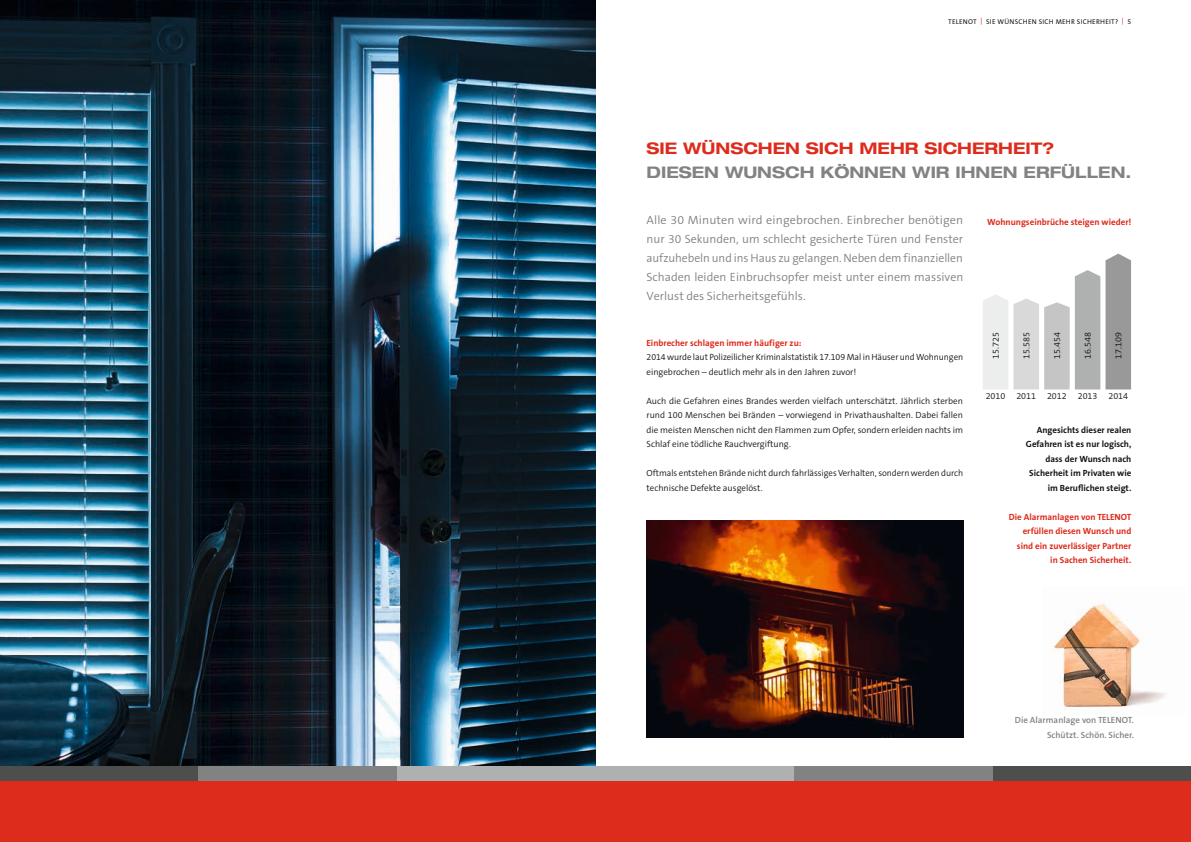
<style>
.page{position:relative;width:1191px;height:842px;background:#fff}
.page>*{position:absolute;margin:0;border:0;box-sizing:border-box;transform-origin:0 0}
.t1{font:700 expanded 16px "Helvetica Neue LT";color:#818281}
.t2{font:700 expanded 16px "Helvetica Neue LT";color:#dd2b1c}
.t3{font:300 12px/19px "The Sans B4";color:#818281;text-align:justify}
.t4{font:300 9px/14.5px "The Sans B4";letter-spacing:-.005em;color:#151616}
.t5{font:700 9px/14.5px "The Sans B7";color:#dd2b1c;text-align:right}
.t6{font:700 9px/14.5px "The Sans B7";color:#151616;text-align:right}
.t7{font:600 9px/14.5px "The Sans B6";color:#818281;text-align:right}
.t8{font:7px "The Sans B5 Plain";letter-spacing:.04em;color:#151616}
.s1{color:#dd2b1c}
</style>
<div class="page">
<img style="left:0;top:0;width:595px;height:766px">
<img style="left:646px;top:520px;width:317px;height:217px">
<img style="left:1053px;top:603px;width:112px;height:107px">
<div style="left:0;top:781px;width:595px;height:61px;background:#dd2b1c"></div>
<div style="left:0;top:766px;width:198px;height:15px;background:#4e4e4d"></div>
<div style="left:198px;top:766px;width:199px;height:15px;background:#818281"></div>
<div style="left:397px;top:766px;width:198px;height:15px;background:#afb0b0"></div>
<div style="left:595px;top:781px;width:596px;height:61px;background:#dd2b1c"></div>
<div style="left:992px;top:766px;width:199px;height:15px;background:#4e4e4d"></div>
<div style="left:794px;top:766px;width:198px;height:15px;background:#818281"></div>
<div style="left:595px;top:766px;width:199px;height:15px;background:#afb0b0"></div>
<svg style="left:983px;top:254px;width:148px;height:135px"></svg>
<p class="t8" style="left:948px;top:18px;width:185px">TELENOT <span class="s1">|</span> SIE WÜNSCHEN SICH MEHR SICHERHEIT? <span class="s1">|</span> 5</p>
<h1 class="t2" style="left:646px;top:139px;width:409px">SIE WÜNSCHEN SICH MEHR SICHERHEIT?</h1>
<h1 class="t1" style="left:646px;top:163px;width:486px">DIESEN WUNSCH KÖNNEN WIR IHNEN ERFÜLLEN.</h1>
<p class="t3" style="left:646px;top:211px;width:318px">Alle 30 Minuten wird eingebrochen. Einbrecher benötigen nur 30 Sekunden, um schlecht gesicherte Türen und Fenster aufzuhebeln und ins Haus zu gelangen. Neben dem finanziellen Schaden leiden Einbruchsopfer meist unter einem massiven Verlust des Sicherheitsgefühls.</p>
<p class="t5" style="left:646px;top:336px;width:156px">Einbrecher schlagen immer häufiger zu:</p>
<p class="t4" style="left:646px;top:350px;width:318px">2014 wurde laut Polizeilicher Kriminalstatistik 17.109 Mal in Häuser und Wohnungen eingebrochen – deutlich mehr als in den Jahren zuvor!</p>
<p class="t4" style="left:646px;top:394px;width:318px;text-align:justify">Auch die Gefahren eines Brandes werden vielfach unterschätzt. Jährlich sterben rund 100 Menschen bei Bränden – vorwiegend in Privathaushalten. Dabei fallen die meisten Menschen nicht den Flammen zum Opfer, sondern erleiden nachts im Schlaf eine tödliche Rauchvergiftung.</p>
<p class="t4" style="left:646px;top:466px;width:318px">Oftmals entstehen Brände nicht durch fahrlässiges Verhalten, sondern werden durch technische Defekte ausgelöst.</p>
<p class="t5" style="left:987px;top:215px;width:146px">Wohnungseinbrüche steigen wieder!</p>
<p class="t4" style="left:989px;top:359px;width:28px;rotate:-90deg">15.725</p>
<p class="t4" style="left:1019px;top:359px;width:28px;rotate:-90deg">15.585</p>
<p class="t4" style="left:1050px;top:359px;width:28px;rotate:-90deg">15.454</p>
<p class="t4" style="left:1081px;top:359px;width:28px;rotate:-90deg">16.548</p>
<p class="t4" style="left:1111px;top:359px;width:28px;rotate:-90deg">17.109</p>
<p class="t4" style="left:985px;top:389px;width:21px">2010</p>
<p class="t4" style="left:1016px;top:389px;width:21px">2011</p>
<p class="t4" style="left:1047px;top:389px;width:21px">2012</p>
<p class="t4" style="left:1077px;top:389px;width:21px">2013</p>
<p class="t4" style="left:1108px;top:389px;width:21px">2014</p>
<p class="t6" style="left:1026px;top:423px;width:107px">Angesichts dieser realen<br>Gefahren ist es nur logisch, dass der Wunsch nach<br>Sicherheit im Privaten wie im Beruflichen steigt.</p>
<p class="t5" style="left:1008px;top:510px;width:124px">Die Alarmanlagen von TELENOT erfüllen diesen Wunsch und sind ein zuverlässiger Partner in Sachen Sicherheit.</p>
<p class="t7" style="left:1015px;top:713px;width:120px">Die Alarmanlage von TELENOT.<br>Schützt. Schön. Sicher.</p>
</div>
